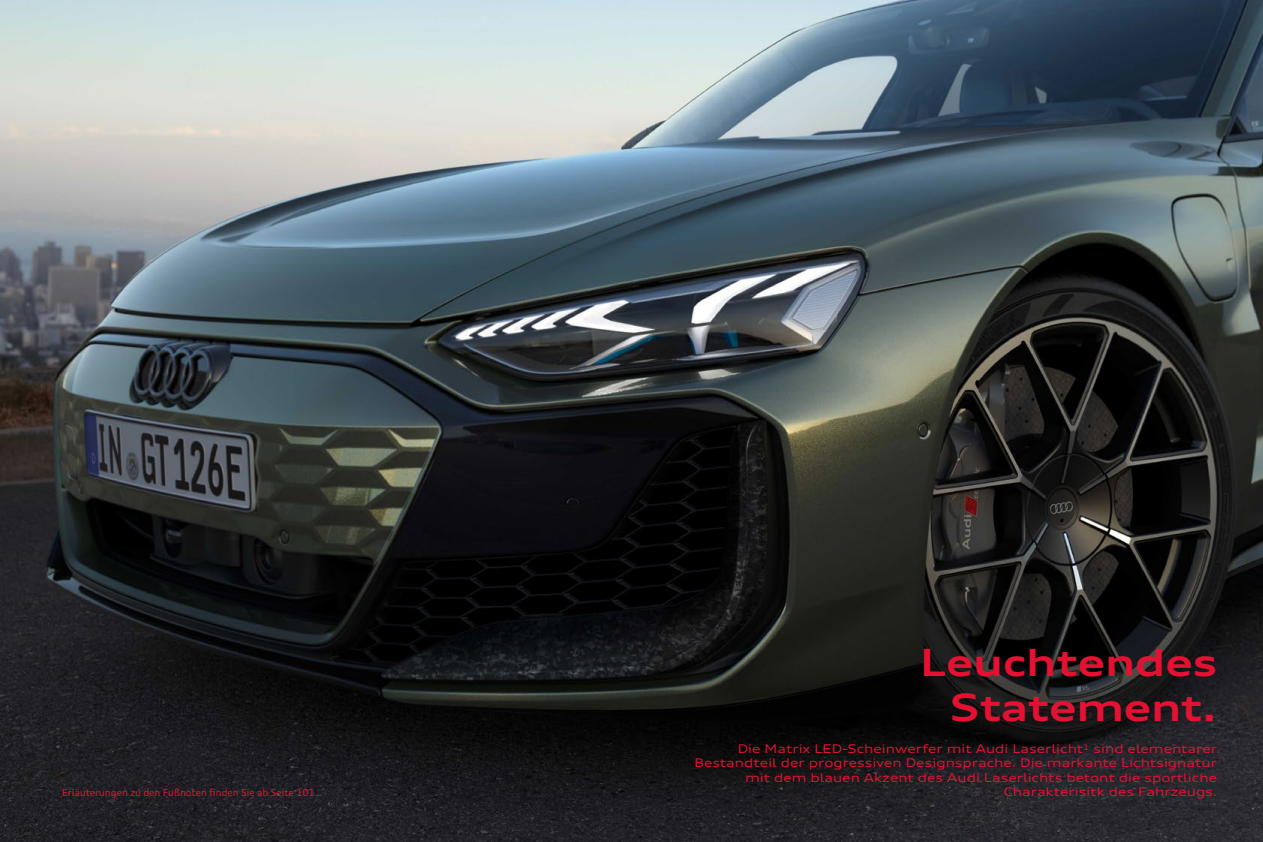
<style>
.page{position:relative;width:1263px;height:842px;background:#fff}
.page>*{position:absolute;margin:0;border:0;box-sizing:border-box;transform-origin:0 0}
.t1{font:700 expanded 37.5px/45px "Audi Type";color:#e51132;text-align:right}
.t2{font:expanded 12px/14.4px "Audi Type";color:#e51132;text-align:right}
.t3{font:9.75px "Audi Type";color:#e51132}
</style>
<div class="page">
<img style="left:0;top:0;width:1263px;height:842px">
<h1 class="t1" style="left:920px;top:640px;width:298px">Leuchtendes<br>Statement.</h1>
<p class="t2" style="left:694px;top:741px;width:524px">Die Matrix LED-Scheinwerfer mit Audi Laserlicht<sup>1</sup> sind elementarer<br>Bestandteil der progressiven Designsprache. Die markante Lichtsignatur mit dem blauen Akzent des Audi Laserlichts betont die sportliche</p>
<p class="t3" style="left:62px;top:786px;width:257px">Erläuterungen zu den Fußnoten finden Sie ab Seite 101.</p>
<p class="t2" style="left:1004px;top:784px;width:215px">Charakterisitk des Fahrzeugs.</p>
</div>
